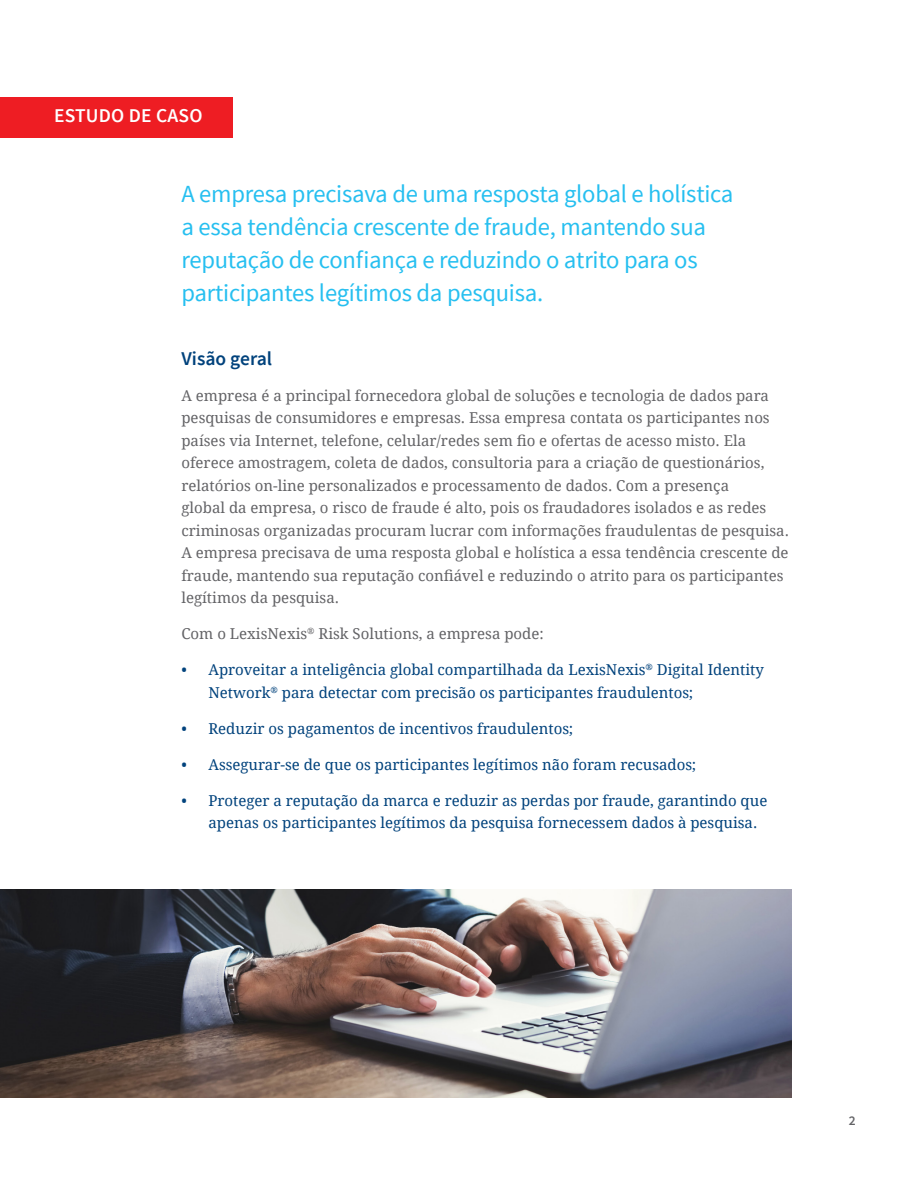
<style>
.page{position:relative;width:918px;height:1188px;background:#fff}
.page>*{position:absolute;margin:0;border:0;box-sizing:border-box;transform-origin:0 0}
.Pull_Quote{font:24.6px/33px "Source Sans Pro";letter-spacing:-.01em;color:#26bff0}
.t1{font:600 19.5px "Source Sans Pro";letter-spacing:.01em;color:#fff}
.t2{font:600 19.5px "Source Sans Pro";color:#01427c}
.Paragraph{font:15px/22.5px "Droid Serif";color:#636366}
.t3{font:15px/22.5px "Droid Serif";color:#01427c}
.t4{font:600 13.5px "Source Sans Pro";color:#636366}
</style>
<div class="page">
<div style="left:0;top:97px;width:233px;height:41px;background:#ee1d23"></div>
<img style="left:0;top:890px;width:792px;height:207px">
<h2 class="t1" style="left:54px;top:103px;width:150px">ESTUDO DE CASO</h2>
<p class="Pull_Quote" style="left:181px;top:178px;width:554px">A empresa precisava de uma resposta global e holística a essa tendência crescente de fraude, mantendo sua reputação de confiança e reduzindo o atrito para os participantes legítimos da pesquisa.</p>
<h1 class="t2" style="left:181px;top:346px;width:92px">Visão geral</h1>
<p class="Paragraph" style="left:181px;top:384px;width:609px">A empresa é a principal fornecedora global de soluções e tecnologia de dados para pesquisas de consumidores e empresas. Essa empresa contata os participantes nos países via Internet, telefone, celular/redes sem fio e ofertas de acesso misto. Ela oferece amostragem, coleta de dados, consultoria para a criação de questionários, relatórios on-line personalizados e processamento de dados. Com a presença<br>global da empresa, o risco de fraude é alto, pois os fraudadores isolados e as redes criminosas organizadas procuram lucrar com informações fraudulentas de pesquisa.<br>A empresa precisava de uma resposta global e holística a essa tendência crescente de fraude, mantendo sua reputação confiável e reduzindo o atrito para os participantes legítimos da pesquisa.</p>
<p class="Paragraph" style="left:181px;top:622px;width:364px">Com o LexisNexis<sup>®</sup> Risk Solutions, a empresa pode:</p>
<p class="t3" style="left:208px;top:658px;width:557px;text-indent:-27px">• Aproveitar a inteligência global compartilhada da LexisNexis<sup>®</sup> Digital Identity<br>Network<sup>®</sup> para detectar com precisão os participantes fraudulentos;</p>
<p class="t3" style="left:181px;top:717px;width:393px">• Reduzir os pagamentos de incentivos fraudulentos;</p>
<p class="t3" style="left:181px;top:753px;width:516px">• Assegurar-se de que os participantes legítimos não foram recusados;</p>
<p class="t3" style="left:208px;top:789px;width:560px;text-indent:-27px">• Proteger a reputação da marca e reduzir as perdas por fraude, garantindo que apenas os participantes legítimos da pesquisa fornecessem dados à pesquisa.</p>
<p class="t4" style="left:849px;top:1112px;width:8px">2</p>
</div>
